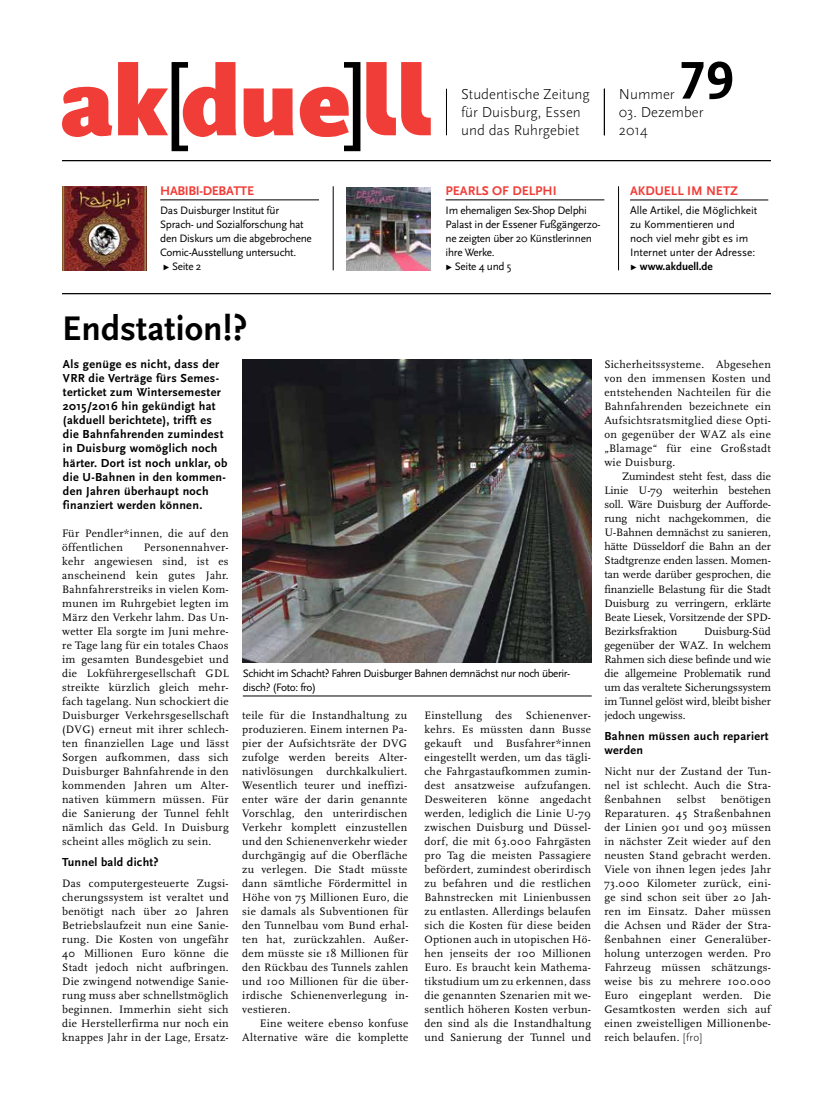
<style>
.page{position:relative;width:833px;height:1117px;background:#fff}
.page>*{position:absolute;margin:0;border:0;box-sizing:border-box;transform-origin:0 0}
.t1{font:700 55.25px "Scala Sans Caps";color:#000}
.t2{font:700 35.62px "Scala Sans";letter-spacing:.005em;color:#000}
.t3{font:300 15px/18.4px "Scala Sans";color:#000}
.t4{font:700 13.12px "Scala Sans Caps";color:#f13d37}
.t5{font:700 13.12px "Scala Sans Caps";letter-spacing:-.025em;color:#f13d37}
.t6{font:700 12.12px/14px "Scala Sans";letter-spacing:.03em;color:#000}
.t7{font:11.25px/14px "Scala";letter-spacing:.03em;color:#000;text-align:justify}
.t8{font:11.25px/14px "Scala Sans";letter-spacing:-.025em;color:#000}
.t9{font:11.25px/14px "Scala Sans";color:#000}
.s1{font-weight:700}
.s2{font-family:"Scala Sans";font-weight:300}
</style>
<div class="page">
<hr style="left:62px;top:293px;width:709px;height:1px;background:#000">
<hr style="left:618px;top:186px;width:1px;height:84px;background:#000">
<hr style="left:62px;top:160px;width:709px;height:1px;background:#000">
<hr style="left:333px;top:186px;width:1px;height:84px;background:#000">
<hr style="left:604px;top:89px;width:1px;height:46px;background:#000">
<hr style="left:446px;top:89px;width:1px;height:46px;background:#000">
<svg style="left:366px;top:62px;width:65px;height:73px"></svg>
<svg style="left:62px;top:62px;width:298px;height:89px"></svg>
<hr style="left:160px;top:199px;width:159px;height:1px;background:#000">
<hr style="left:445px;top:199px;width:159px;height:1px;background:#000">
<img style="left:62px;top:186px;width:84px;height:84px">
<img style="left:347px;top:187px;width:84px;height:83px">
<hr style="left:630px;top:200px;width:138px;height:1px;background:#000">
<img style="left:242px;top:359px;width:349px;height:303px">
<hr style="left:243px;top:695px;width:348px;height:1px;background:#000">
<p class="t5" style="left:160px;top:183px;width:95px">HABIBI-DEBATTE</p>
<p class="t8" style="left:160px;top:204px;width:153px">Das Duisburger Institut für<br>Sprach- und Sozialforschung hat den Diskurs um die abgebrochene<br>Comic-Ausstellung untersucht.<br>Ω Seite 2</p>
<h2 class="t2" style="left:62px;top:309px;width:187px">Endstation!?</h2>
<h3 class="t3" style="left:461px;top:85px;width:130px">Studentische Zeitung für Duisburg, Essen und das Ruhrgebiet</h3>
<p class="t4" style="left:445px;top:183px;width:113px">PEARLS OF DELPH I</p>
<p class="t8" style="left:445px;top:204px;width:156px">Im ehemaligen Sex-Shop Delphi<br>Palast in der Essener Fußgängerzo&shy;ne zeigten über 20 Künstlerinnen ihre Werke.<br>Ω Seite 4 und 5</p>
<h1 class="t1" style="left:678px;top:50px;width:57px">79</h1>
<h3 class="t3" style="left:619px;top:103px;width:86px">03. Dezember<br>2014</h3>
<h3 class="t3" style="left:619px;top:85px;width:57px">Nummer</h3>
<p class="t4" style="left:630px;top:183px;width:109px">AKDUELL IM NETZ</p>
<p class="t9" style="left:630px;top:204px;width:129px">Alle Artikel, die Möglichkeit zu Kommentieren und noch viel mehr gibt es im<br>Internet unter der Adresse:<br>Ω <span class="s1">www.akduell.de</span></p>
<p class="t6" style="left:63px;top:358px;width:166px">Als genüge es nicht, dass der<br>VRR die Verträge fürs Semes&shy;terticket zum Wintersemester<br>2015/2016 hin gekündigt hat (akduell berichtete), trifft es die Bahnfahrenden zumindest in Duisburg womöglich noch härter. Dort ist noch unklar, ob die U-Bahnen in den kommen&shy;den Jahren überhaupt noch finanziert werden können.</p>
<p class="t7" style="left:62px;top:526px;width:168px">Für Pendler*innen, die auf den öffentlichen</p>
<p class="t7" style="left:62px;top:540px;width:168px;text-indent:82px">Personennahver&shy;kehr angewiesen sind, ist es anscheinend kein gutes Jahr.<br>Bahnfahrerstreiks in vielen Kom&shy;munen im Ruhrgebiet legten im März den Verkehr lahm. Das Un&shy;wetter Ela sorgte im Juni mehre&shy;re Tage lang für ein totales Chaos im gesamten Bundesgebiet und die Lokführergesellschaft GDL streikte kürzlich gleich mehr&shy;fach tagelang. Nun schockiert die Duisburger Verkehrsgesellschaft (DVG) erneut mit ihrer schlech&shy;ten finanziellen Lage und lässt Sorgen aufkommen, dass sich Duisburger Bahnfahrende in den kommenden Jahren um Alter&shy;nativen kümmern müssen. Für die Sanierung der Tunnel fehlt nämlich das Geld. In Duisburg scheint alles möglich zu sein.</p>
<p class="t6" style="left:62px;top:855px;width:98px">Tunnel bald dicht?</p>
<p class="t7" style="left:62px;top:876px;width:168px">Das computergesteuerte Zugsi&shy;cherungssystem ist veraltet und benötigt nach über 20 Jahren Betriebslaufzeit nun eine Sanie&shy;rung. Die Kosten von ungefähr 40 Millionen Euro könne die Stadt jedoch nicht aufbringen.<br>Die zwingend notwendige Sanie&shy;rung muss aber schnellstmöglich beginnen. Immerhin sieht sich die Herstellerfirma nur noch ein knappes Jahr in der Lage, Ersatz-</p>
<p class="t8" style="left:243px;top:666px;width:329px">Schicht im Schacht? Fahren Duisburger Bahnen demnächst nur noch überir&shy;disch? (Foto: fro)</p>
<p class="t7" style="left:242px;top:708px;width:168px">teile für die Instandhaltung zu produzieren. Einem internen Pa&shy;pier der Aufsichtsräte der DVG zufolge werden bereits Alter&shy;nativlösungen durchkalkuliert.<br>Wesentlich teurer und ineffizi&shy;enter wäre der darin genannte Vorschlag, den unterirdischen Verkehr komplett einzustellen und den Schienenverkehr wieder durchgängig auf die Oberfläche zu verlegen. Die Stadt müsste dann sämtliche Fördermittel in Höhe von 75 Millionen Euro, die sie damals als Subventionen für den Tunnelbau vom Bund erhal&shy;ten hat, zurückzahlen. Außer&shy;dem müsste sie 18 Millionen für den Rückbau des Tunnels zahlen und 100 Millionen für die über&shy;irdische Schienenverlegung in&shy;vestieren.</p>
<p class="t7" style="left:242px;top:1016px;width:168px;text-align:right">Eine weitere ebenso konfuse<br>Alternative wäre die komplette</p>
<p class="t7" style="left:424px;top:708px;width:168px">Einstellung des Schienenver&shy;kehrs. Es müssten dann Busse gekauft und Busfahrer*innen eingestellt werden, um das tägli&shy;che Fahrgastaufkommen zumin&shy;dest ansatzweise aufzufangen.<br>Desweiteren könne angedacht werden, lediglich die Linie U-79 zwischen Duisburg und Düssel&shy;dorf, die mit 63.000 Fahrgästen pro Tag die meisten Passagiere befördert, zumindest oberirdisch zu befahren und die restlichen Bahnstrecken mit Linienbussen zu entlasten. Allerdings belaufen sich die Kosten für diese beiden Optionen auch in utopischen Hö&shy;hen jenseits der 100 Millionen Euro. Es braucht kein Mathema&shy;tikstudium um zu erkennen, dass die genannten Szenarien mit we&shy;sentlich höheren Kosten verbun&shy;den sind als die Instandhaltung und Sanierung der Tunnel und</p>
<p class="t7" style="left:604px;top:358px;width:168px">Sicherheitssysteme. Abgesehen von den immensen Kosten und entstehenden Nachteilen für die Bahnfahrenden bezeichnete ein Aufsichtsratsmitglied diese Opti&shy;on gegenüber der WAZ als eine „Blamage“ für eine Großstadt wie Duisburg.</p>
<p class="t7" style="left:604px;top:470px;width:168px;text-indent:18px">Zumindest steht fest, dass die Linie U-79 weiterhin bestehen soll. Wäre Duisburg der Aufforde&shy;rung nicht nachgekommen, die U-Bahnen demnächst zu sanieren, hätte Düsseldorf die Bahn an der Stadtgrenze enden lassen. Momen&shy;tan werde darüber gesprochen, die finanzielle Belastung für die Stadt Duisburg zu verringern, erklärte Beate Liesek, Vorsitzende der SPD-Bezirksfraktion</p>
<p class="t7" style="left:604px;top:624px;width:168px;text-indent:100px">Duisburg-Süd gegenüber der WAZ. In welchem Rahmen sich diese befinde und wie die allgemeine Problematik rund um das veraltete Sicherungssystem im Tunnel gelöst wird, bleibt bisher jedoch ungewiss.</p>
<p class="t6" style="left:604px;top:729px;width:166px">Bahnen müssen auch repariert werden</p>
<p class="t7" style="left:604px;top:764px;width:168px">Nicht nur der Zustand der Tun&shy;nel ist schlecht. Auch die Stra&shy;ßenbahnen</p>
<p class="t7" style="left:604px;top:792px;width:168px;text-indent:117px">benötigen Reparaturen. 45 Straßenbahnen der Linien 901 und 903 müssen in nächster Zeit wieder auf den neusten Stand gebracht werden.<br>Viele von ihnen legen jedes Jahr 73.000 Kilometer zurück, eini&shy;ge sind schon seit über 20 Jah&shy;ren im Einsatz. Daher müssen die Achsen und Räder der Stra&shy;ßenbahnen einer Generalüber&shy;holung unterzogen werden. Pro Fahrzeug müssen schätzungs&shy;weise bis zu mehrere 100.000<br>Euro eingeplant werden. Die Gesamtkosten werden sich auf einen zweistelligen Millionenbe&shy;reich belaufen. <span class="s2">[fro]</span></p>
<p class="t7" style="left:677px;top:792px;width:30px">selbst</p>
</div>
